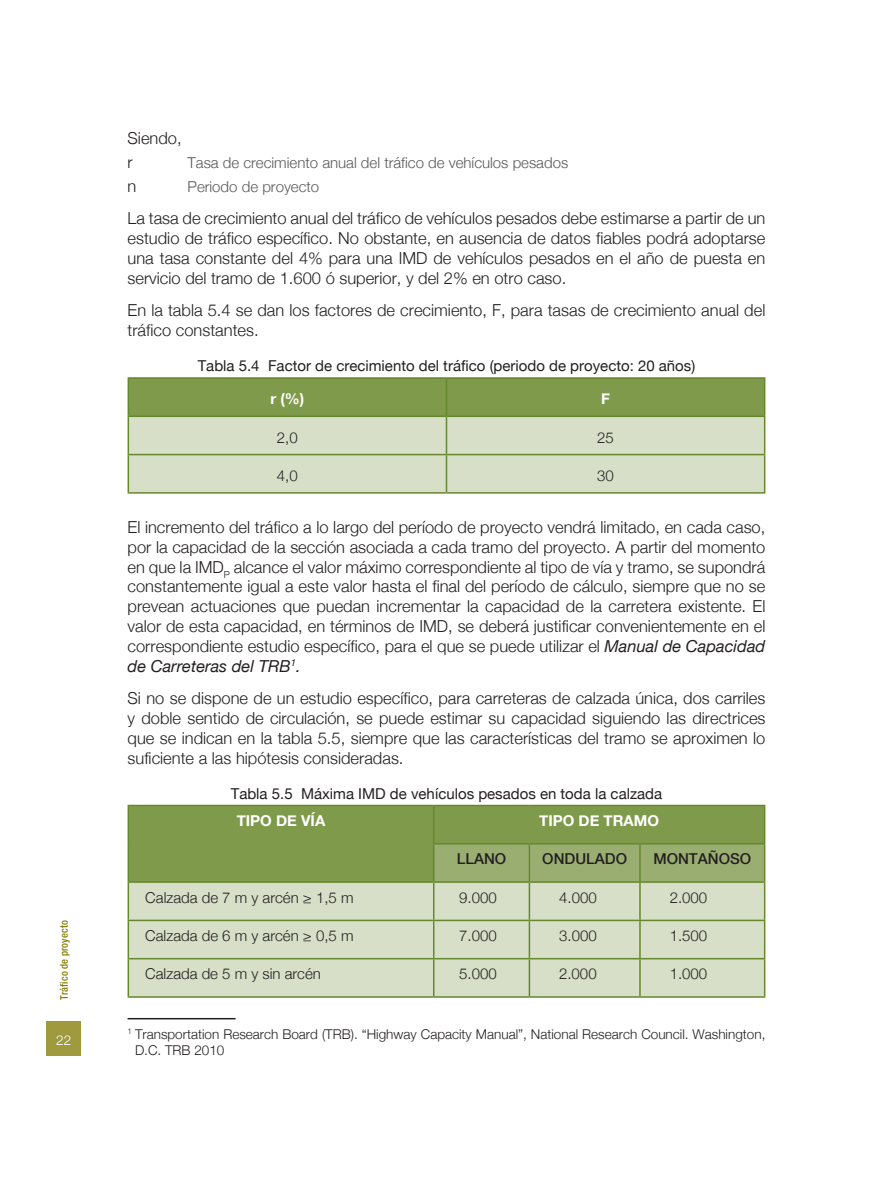
<style>
.page{position:relative;width:893px;height:1183px;background:#fff}
.page>*{position:absolute;margin:0;border:0;box-sizing:border-box;transform-origin:0 0}
.texto{font:300 16.5px/19.8px "Helvetica Neue";color:#231f20;text-align:justify}
.notaste{font:300 16.5px "Helvetica Neue";color:#231f20}
._80{font:300 16.5px "Helvetica Neue";color:#231f20}
.notastablas{font:300 15px "Helvetica Neue";color:#231f20}
.titulotabla{font:15px "Helvetica Neue";color:#231f20}
._80-2{font:300 15px "Helvetica Neue";color:#57585a}
.titulotabla-2{font:700 15px "Helvetica Neue";color:#fff}
.notastablas-2{font:500 15px "Helvetica Neue";color:#231f20}
.notaste-2{font:300 13.5px/16.8px "Helvetica Neue";color:#231f20}
.t1{font:300 13.5px "Helvetica Neue";color:#fff}
.t2{font:500 condensed 10.5px "Helvetica Neue";letter-spacing:.02em;color:#827c00}
.s1{font-weight:400;font-style:italic}
</style>
<div class="page">
<div style="left:47px;top:1020px;width:34px;height:34px;background:#9f9a3e"></div>
<div style="left:129px;top:378px;width:635px;height:37px;background:#809a4c"></div>
<div style="left:129px;top:417px;width:635px;height:75px;background:#d7dfc8"></div>
<hr style="left:128px;top:377px;width:318px;height:1px;background:#65882d">
<hr style="left:128px;top:378px;width:1px;height:37px;background:#65882d">
<hr style="left:446px;top:377px;width:319px;height:1px;background:#65882d">
<hr style="left:446px;top:378px;width:1px;height:37px;background:#65882d">
<hr style="left:764px;top:378px;width:1px;height:37px;background:#65882d">
<hr style="left:128px;top:415px;width:318px;height:2px;background:#65882d">
<hr style="left:128px;top:417px;width:1px;height:36px;background:#65882d">
<hr style="left:446px;top:415px;width:319px;height:2px;background:#65882d">
<hr style="left:446px;top:417px;width:1px;height:36px;background:#65882d">
<hr style="left:764px;top:417px;width:1px;height:36px;background:#65882d">
<hr style="left:128px;top:453px;width:318px;height:2px;background:#65882d">
<hr style="left:128px;top:455px;width:1px;height:37px;background:#65882d">
<hr style="left:128px;top:492px;width:318px;height:1px;background:#65882d">
<hr style="left:446px;top:453px;width:319px;height:2px;background:#65882d">
<hr style="left:446px;top:455px;width:1px;height:37px;background:#65882d">
<hr style="left:764px;top:455px;width:1px;height:37px;background:#65882d">
<hr style="left:446px;top:492px;width:319px;height:1px;background:#65882d">
<div style="left:129px;top:806px;width:635px;height:75px;background:#809a4c"></div>
<div style="left:434px;top:844px;width:330px;height:37px;background:#9aae72"></div>
<div style="left:129px;top:882px;width:635px;height:113px;background:#d7dfc8"></div>
<hr style="left:128px;top:804px;width:306px;height:2px;background:#65882d">
<hr style="left:128px;top:806px;width:1px;height:37px;background:#65882d">
<hr style="left:128px;top:843px;width:1px;height:38px;background:#65882d">
<hr style="left:434px;top:804px;width:95px;height:2px;background:#65882d">
<hr style="left:433px;top:806px;width:1px;height:36px;background:#65882d">
<hr style="left:529px;top:804px;width:111px;height:2px;background:#65882d">
<hr style="left:640px;top:804px;width:125px;height:2px;background:#65882d">
<hr style="left:764px;top:806px;width:1px;height:36px;background:#65882d">
<hr style="left:433px;top:842px;width:96px;height:2px;background:#65882d">
<hr style="left:433px;top:844px;width:1px;height:37px;background:#65882d">
<hr style="left:529px;top:842px;width:111px;height:2px;background:#65882d">
<hr style="left:529px;top:844px;width:1px;height:37px;background:#65882d">
<hr style="left:640px;top:842px;width:125px;height:2px;background:#65882d">
<hr style="left:639px;top:844px;width:2px;height:37px;background:#65882d">
<hr style="left:764px;top:844px;width:1px;height:37px;background:#65882d">
<hr style="left:128px;top:881px;width:306px;height:1px;background:#65882d">
<hr style="left:128px;top:882px;width:1px;height:37px;background:#65882d">
<hr style="left:434px;top:881px;width:95px;height:1px;background:#65882d">
<hr style="left:433px;top:882px;width:1px;height:37px;background:#65882d">
<hr style="left:529px;top:881px;width:111px;height:1px;background:#65882d">
<hr style="left:529px;top:882px;width:1px;height:37px;background:#65882d">
<hr style="left:640px;top:881px;width:125px;height:1px;background:#65882d">
<hr style="left:639px;top:882px;width:2px;height:37px;background:#65882d">
<hr style="left:764px;top:882px;width:1px;height:37px;background:#65882d">
<hr style="left:128px;top:919px;width:306px;height:1px;background:#65882d">
<hr style="left:128px;top:920px;width:1px;height:37px;background:#65882d">
<hr style="left:434px;top:919px;width:95px;height:1px;background:#65882d">
<hr style="left:433px;top:920px;width:1px;height:37px;background:#65882d">
<hr style="left:529px;top:919px;width:111px;height:1px;background:#65882d">
<hr style="left:529px;top:920px;width:1px;height:37px;background:#65882d">
<hr style="left:640px;top:919px;width:125px;height:1px;background:#65882d">
<hr style="left:639px;top:920px;width:2px;height:37px;background:#65882d">
<hr style="left:764px;top:920px;width:1px;height:37px;background:#65882d">
<hr style="left:128px;top:957px;width:306px;height:2px;background:#65882d">
<hr style="left:128px;top:959px;width:1px;height:36px;background:#65882d">
<hr style="left:128px;top:995px;width:306px;height:2px;background:#65882d">
<hr style="left:434px;top:957px;width:95px;height:2px;background:#65882d">
<hr style="left:433px;top:959px;width:1px;height:36px;background:#65882d">
<hr style="left:434px;top:995px;width:95px;height:2px;background:#65882d">
<hr style="left:529px;top:957px;width:111px;height:2px;background:#65882d">
<hr style="left:529px;top:959px;width:1px;height:36px;background:#65882d">
<hr style="left:529px;top:995px;width:111px;height:2px;background:#65882d">
<hr style="left:640px;top:957px;width:125px;height:2px;background:#65882d">
<hr style="left:639px;top:959px;width:2px;height:36px;background:#65882d">
<hr style="left:764px;top:959px;width:1px;height:36px;background:#65882d">
<hr style="left:640px;top:995px;width:125px;height:2px;background:#65882d">
<hr style="left:128px;top:1017px;width:108px;height:2px;background:#231f20">
<p class="t2" style="left:58px;top:999px;width:81px;rotate:-90deg">Tráfico de proyecto</p>
<p class="t1" style="left:56px;top:1031px;width:17px">22</p>
<p class="notaste" style="left:128px;top:128px;width:56px">Siendo,</p>
<p class="_80" style="left:128px;top:152px;width:7px">r</p>
<p class="_80-2" style="left:188px;top:153px;width:382px">Tasa de crecimiento anual del tráfico de vehículos pesados</p>
<p class="_80" style="left:128px;top:176px;width:10px">n</p>
<p class="_80-2" style="left:188px;top:177px;width:133px">Periodo de proyecto</p>
<p class="texto" style="left:128px;top:208px;width:639px">La tasa de crecimiento anual del tráfico de vehículos pesados debe estimarse a partir de un estudio de tráfico específico. No obstante, en ausencia de datos fiables podrá adoptarse una tasa constante del 4% para una IMD de vehículos pesados en el año de puesta en servicio del tramo de 1.600 ó superior, y del 2% en otro caso.</p>
<p class="texto" style="left:128px;top:300px;width:639px">En la tabla 5.4 se dan los factores de crecimiento, F, para tasas de crecimiento anual del tráfico constantes.</p>
<p class="titulotabla" style="left:198px;top:357px;width:499px">Tabla 5.4 Factor de crecimiento del tráfico (periodo de proyecto: 20 años)</p>
<p class="titulotabla-2" style="left:270px;top:390px;width:35px">r (%)</p>
<p class="titulotabla-2" style="left:601px;top:390px;width:10px">F</p>
<p class="notastablas" style="left:277px;top:428px;width:22px">2,0</p>
<p class="notastablas" style="left:597px;top:428px;width:18px">25</p>
<p class="notastablas" style="left:277px;top:466px;width:22px">4,0</p>
<p class="notastablas" style="left:597px;top:466px;width:18px">30</p>
<p class="texto" style="left:128px;top:516px;width:639px">El incremento del tráfico a lo largo del período de proyecto vendrá limitado, en cada caso, por la capacidad de la sección asociada a cada tramo del proyecto. A partir del momento en que la IMD<sub>P</sub> alcance el valor máximo correspondiente al tipo de vía y tramo, se supondrá constantemente igual a este valor hasta el final del período de cálculo, siempre que no se prevean actuaciones que puedan incrementar la capacidad de la carretera existente. El valor de esta capacidad, en términos de IMD, se deberá justificar convenientemente en el correspondiente estudio específico, para el que se puede utilizar el <span class="s1">Manual de Capacidad de Carreteras del TRB</span><sup>1</sup><span class="s1">.</span></p>
<p class="texto" style="left:128px;top:688px;width:639px">Si no se dispone de un estudio específico, para carreteras de calzada única, dos carriles y doble sentido de circulación, se puede estimar su capacidad siguiendo las directrices que se indican en la tabla 5.5, siempre que las características del tramo se aproximen lo suficiente a las hipótesis consideradas.</p>
<p class="titulotabla" style="left:231px;top:784px;width:433px">Tabla 5.5 Máxima IMD de vehículos pesados en toda la calzada</p>
<p class="titulotabla-2" style="left:237px;top:811px;width:90px">TIPO DE VÍA</p>
<p class="titulotabla-2" style="left:539px;top:811px;width:121px">TIPO DE TRAMO</p>
<p class="notastablas-2" style="left:457px;top:849px;width:51px">LLANO</p>
<p class="notastablas-2" style="left:542px;top:849px;width:86px">ONDULADO</p>
<p class="notastablas-2" style="left:653px;top:849px;width:99px">MONTAÑOSO</p>
<p class="notastablas" style="left:145px;top:887px;width:210px">Calzada de 7 m y arcén ≥ 1,5 m</p>
<p class="notastablas" style="left:459px;top:887px;width:39px">9.000</p>
<p class="notastablas" style="left:559px;top:887px;width:39px">4.000</p>
<p class="notastablas" style="left:670px;top:887px;width:39px">2.000</p>
<p class="notastablas" style="left:145px;top:926px;width:210px">Calzada de 6 m y arcén ≥ 0,5 m</p>
<p class="notastablas" style="left:459px;top:926px;width:39px">7.000</p>
<p class="notastablas" style="left:559px;top:926px;width:39px">3.000</p>
<p class="notastablas" style="left:670px;top:926px;width:39px">1.500</p>
<p class="notastablas" style="left:145px;top:964px;width:177px">Calzada de 5 m y sin arcén</p>
<p class="notastablas" style="left:459px;top:964px;width:39px">5.000</p>
<p class="notastablas" style="left:559px;top:964px;width:39px">2.000</p>
<p class="notastablas" style="left:670px;top:964px;width:39px">1.000</p>
<p class="notaste-2" style="left:135px;top:1024px;width:632px;text-indent:-8px"><sup>1</sup> Transportation Research Board (TRB). “Highway Capacity Manual”, National Research Council. Washington,<br>D.C. TRB 2010</p>
</div>
